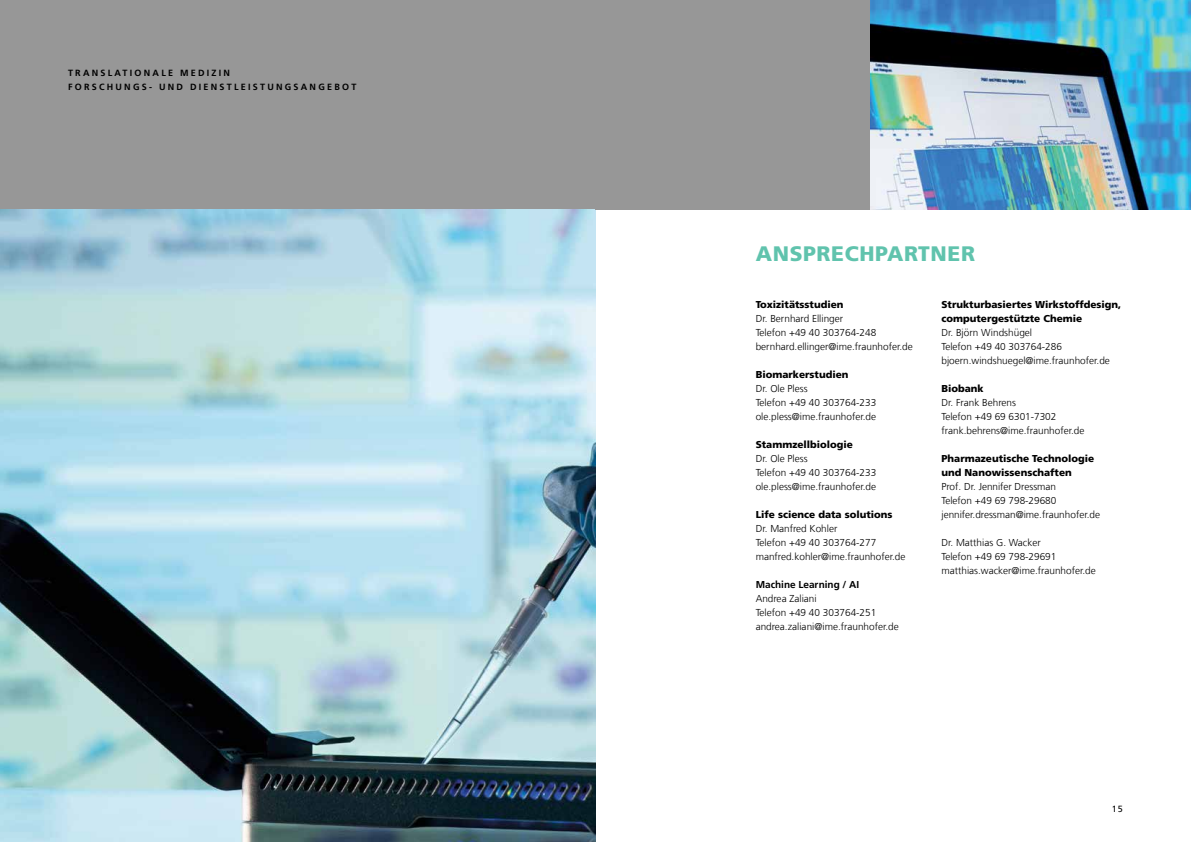
<style>
.page{position:relative;width:1191px;height:842px;background:#fff}
.page>*{position:absolute;margin:0;border:0;box-sizing:border-box;transform-origin:0 0}
.t1{font:900 21px "Frutiger LT Com";letter-spacing:.03em;color:#60c3ad}
.t2{font:300 10px/14px "Frutiger LT Com";color:#000}
.t3{font:900 10px/14px "Frutiger LT Com";color:#000}
.t4{font:700 10px "Frutiger LT Com";color:#000}
.t5{font:700 9px/14px "Frutiger LT Com";letter-spacing:.25em;color:#000}
.t6{font:9px "Frutiger LT Com";color:#000}
</style>
<div class="page">
<div style="left:0;top:0;width:595px;height:210px;background:#979797"></div>
<img style="left:0;top:210px;width:595px;height:632px">
<div style="left:595px;top:0;width:275px;height:210px;background:#979797"></div>
<img style="left:870px;top:0;width:321px;height:210px">
<p class="t5" style="left:68px;top:66px;width:290px">TRANSLATIONALE MEDIZIN<br>FORSCHUNGS- UND DIENSTLEISTUNGSANGEBOT</p>
<h1 class="t1" style="left:755px;top:241px;width:221px">ANSPRECHPARTNER</h1>
<p class="t3" style="left:755px;top:298px;width:89px">Toxizitätsstudien</p>
<p class="t2" style="left:755px;top:312px;width:159px">Dr. Bernhard Ellinger<br>Telefon +49 40 303764-248 bernhard.ellinger@ime.fraunhofer.de</p>
<p class="t3" style="left:755px;top:368px;width:94px">Biomarkerstudien</p>
<p class="t2" style="left:755px;top:382px;width:122px">Dr. Ole Pless<br>Telefon +49 40 303764-233 ole.pless@ime.fraunhofer.de</p>
<p class="t3" style="left:755px;top:438px;width:99px">Stammzellbiologie</p>
<p class="t2" style="left:755px;top:452px;width:122px">Dr. Ole Pless<br>Telefon +49 40 303764-233 ole.pless@ime.fraunhofer.de</p>
<p class="t3" style="left:755px;top:508px;width:138px">Life science data solutions</p>
<p class="t2" style="left:755px;top:522px;width:151px">Dr. Manfred Kohler<br>Telefon +49 40 303764-277 manfred.kohler@ime.fraunhofer.de</p>
<p class="t4" style="left:755px;top:579px;width:105px">Machine Learning / AI</p>
<p class="t2" style="left:755px;top:592px;width:145px">Andrea Zaliani<br>Telefon +49 40 303764-251 andrea.zaliani@ime.fraunhofer.de</p>
<p class="t3" style="left:941px;top:298px;width:181px">Strukturbasiertes Wirkstoffdesign, computergestützte Chemie</p>
<p class="t2" style="left:941px;top:326px;width:170px">Dr. Björn Windshügel<br>Telefon +49 40 303764-286 bjoern.windshuegel@ime.fraunhofer.de</p>
<p class="t3" style="left:941px;top:382px;width:44px">Biobank</p>
<p class="t2" style="left:941px;top:396px;width:145px">Dr. Frank Behrens<br>Telefon +49 69 6301-7302 frank.behrens@ime.fraunhofer.de</p>
<p class="t3" style="left:941px;top:452px;width:154px">Pharmazeutische Technologie und Nanowissenschaften</p>
<p class="t2" style="left:941px;top:480px;width:160px">Prof. Dr. Jennifer Dressman<br>Telefon +49 69 798-29680 jennifer.dressman@ime.fraunhofer.de</p>
<p class="t2" style="left:941px;top:536px;width:156px">Dr. Matthias G. Wacker<br>Telefon +49 69 798-29691 matthias.wacker@ime.fraunhofer.de</p>
<p class="t6" style="left:1111px;top:804px;width:13px">15</p>
</div>
